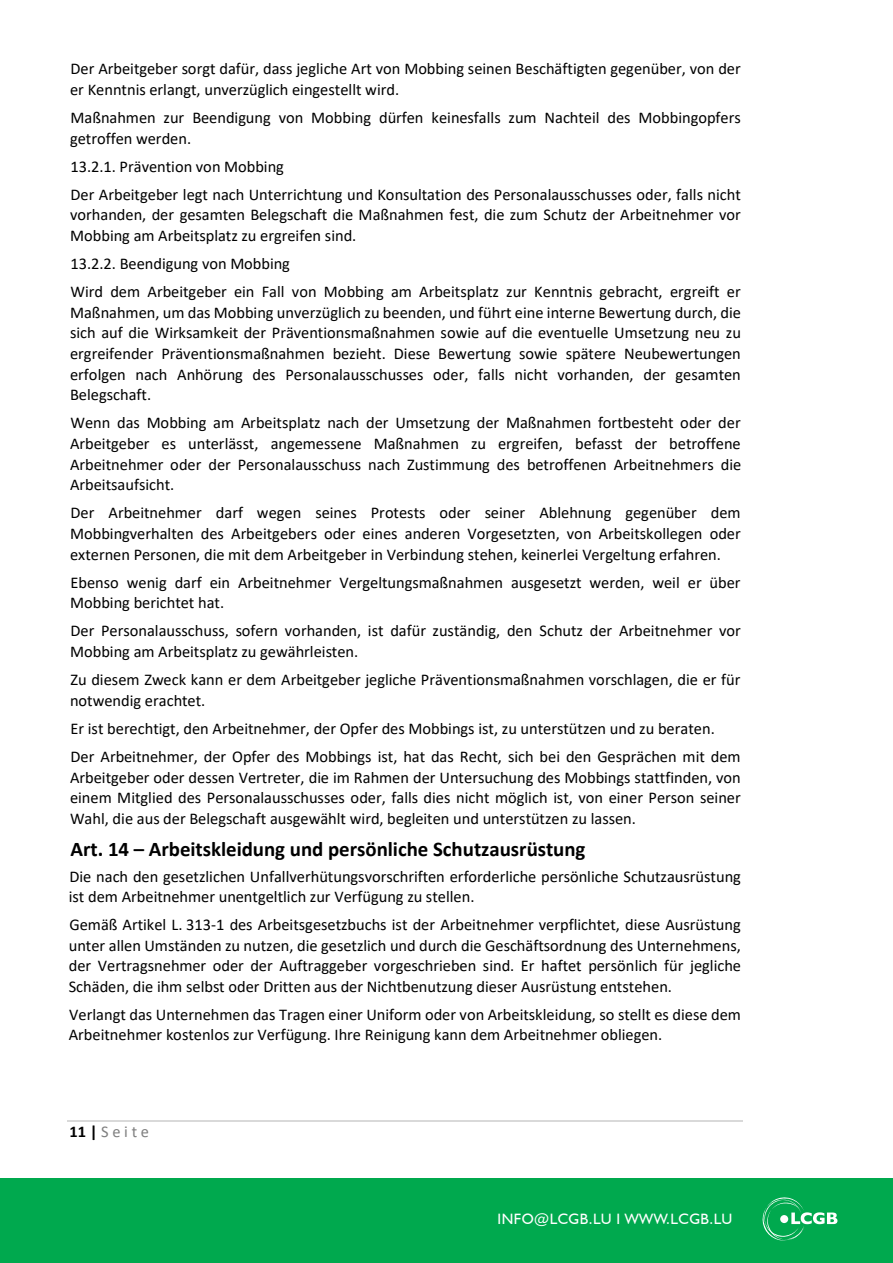
<style>
.page{position:relative;width:893px;height:1263px;background:#fff}
.page>*{position:absolute;margin:0;border:0;box-sizing:border-box;transform-origin:0 0}
.t1{font:700 20.85px "Calibri";color:#000}
.t2{font:16.35px/20.5px "Calibri";color:#000}
.t3{font:16.35px "Calibri";color:#7f7f7f}
.t4{font:15px "Humanist 521 BT";letter-spacing:.03em;color:#fff}
.s1{font-weight:700;color:#000}
</style>
<div class="page">
<div style="left:0;top:1178px;width:893px;height:85px;background:#00a94e"></div>
<svg style="left:762px;top:1197px;width:75px;height:44px"></svg>
<hr style="left:67px;top:1120px;width:675px;height:1px;background:#d9d9d9">
<p class="t2" style="left:70px;top:58px;width:672px">Der Arbeitgeber sorgt dafür, dass jegliche Art von Mobbing seinen Beschäftigten gegenüber, von der er Kenntnis erlangt, unverzüglich eingestellt wird.</p>
<p class="t2" style="left:70px;top:107px;width:672px">Maßnahmen zur Beendigung von Mobbing dürfen keinesfalls zum Nachteil des Mobbingopfers getroffen werden.</p>
<p class="t2" style="left:70px;top:152px;width:672px;line-height:28px">13.2.1. Prävention von Mobbing<br>Der Arbeitgeber legt nach Unterrichtung und Konsultation des Personalausschusses oder, falls nicht</p>
<p class="t2" style="left:70px;top:204px;width:672px">vorhanden, der gesamten Belegschaft die Maßnahmen fest, die zum Schutz der Arbeitnehmer vor<br>Mobbing am Arbeitsplatz zu ergreifen sind.</p>
<p class="t2" style="left:70px;top:249px;width:672px;line-height:28px">13.2.2. Beendigung von Mobbing<br>Wird dem Arbeitgeber ein Fall von Mobbing am Arbeitsplatz zur Kenntnis gebracht, ergreift er</p>
<p class="t2" style="left:70px;top:302px;width:672px;text-align:justify">Maßnahmen, um das Mobbing unverzüglich zu beenden, und führt eine interne Bewertung durch, die sich auf die Wirksamkeit der Präventionsmaßnahmen sowie auf die eventuelle Umsetzung neu zu ergreifender Präventionsmaßnahmen bezieht. Diese Bewertung sowie spätere Neubewertungen erfolgen nach Anhörung des Personalausschusses oder, falls nicht vorhanden, der gesamten Belegschaft.</p>
<p class="t2" style="left:70px;top:412px;width:673px;text-align:justify">Wenn das Mobbing am Arbeitsplatz nach der Umsetzung der Maßnahmen fortbesteht oder der Arbeitgeber es unterlässt, angemessene Maßnahmen zu ergreifen, befasst der betroffene Arbeitnehmer oder der Personalausschuss nach Zustimmung des betroffenen Arbeitnehmers die Arbeitsaufsicht.</p>
<p class="t2" style="left:70px;top:502px;width:672px;text-align:justify">Der Arbeitnehmer darf wegen seines Protests oder seiner Ablehnung gegenüber dem Mobbingverhalten des Arbeitgebers oder eines anderen Vorgesetzten, von Arbeitskollegen oder externen Personen, die mit dem Arbeitgeber in Verbindung stehen, keinerlei Vergeltung erfahren.</p>
<p class="t2" style="left:70px;top:571px;width:672px">Ebenso wenig darf ein Arbeitnehmer Vergeltungsmaßnahmen ausgesetzt werden, weil er über<br>Mobbing berichtet hat.</p>
<p class="t2" style="left:70px;top:620px;width:672px">Der Personalausschuss, sofern vorhanden, ist dafür zuständig, den Schutz der Arbeitnehmer vor<br>Mobbing am Arbeitsplatz zu gewährleisten.</p>
<p class="t2" style="left:70px;top:669px;width:672px">Zu diesem Zweck kann er dem Arbeitgeber jegliche Präventionsmaßnahmen vorschlagen, die er für notwendig erachtet.</p>
<p class="t2" style="left:70px;top:714px;width:672px;line-height:28px">Er ist berechtigt, den Arbeitnehmer, der Opfer des Mobbings ist, zu unterstützen und zu beraten.<br>Der Arbeitnehmer, der Opfer des Mobbings ist, hat das Recht, sich bei den Gesprächen mit dem</p>
<p class="t2" style="left:70px;top:766px;width:672px;text-align:justify">Arbeitgeber oder dessen Vertreter, die im Rahmen der Untersuchung des Mobbings stattfinden, von einem Mitglied des Personalausschusses oder, falls dies nicht möglich ist, von einer Person seiner Wahl, die aus der Belegschaft ausgewählt wird, begleiten und unterstützen zu lassen.</p>
<p class="t1" style="left:70px;top:834px;width:517px">Art. 14 – Arbeitskleidung und persönliche Schutzausrüstung</p>
<p class="t2" style="left:69px;top:865px;width:674px">Die nach den gesetzlichen Unfallverhütungsvorschriften erforderliche persönliche Schutzausrüstung ist dem Arbeitnehmer unentgeltlich zur Verfügung zu stellen.</p>
<p class="t2" style="left:69px;top:914px;width:674px;text-align:justify">Gemäß Artikel L. 313-1 des Arbeitsgesetzbuchs ist der Arbeitnehmer verpflichtet, diese Ausrüstung unter allen Umständen zu nutzen, die gesetzlich und durch die Geschäftsordnung des Unternehmens, der Vertragsnehmer oder der Auftraggeber vorgeschrieben sind. Er haftet persönlich für jegliche Schäden, die ihm selbst oder Dritten aus der Nichtbenutzung dieser Ausrüstung entstehen.</p>
<p class="t2" style="left:69px;top:1004px;width:674px">Verlangt das Unternehmen das Tragen einer Uniform oder von Arbeitskleidung, so stellt es diese dem<br>Arbeitnehmer kostenlos zur Verfügung. Ihre Reinigung kann dem Arbeitnehmer obliegen.</p>
<p class="t3" style="left:69px;top:1120px;width:81px"><span class="s1">11|</span> S e i t e</p>
<p class="t4" style="left:497px;top:1209px;width:236px">INFO@LCGB.LU I WWW.LCGB.LU</p>
</div>
